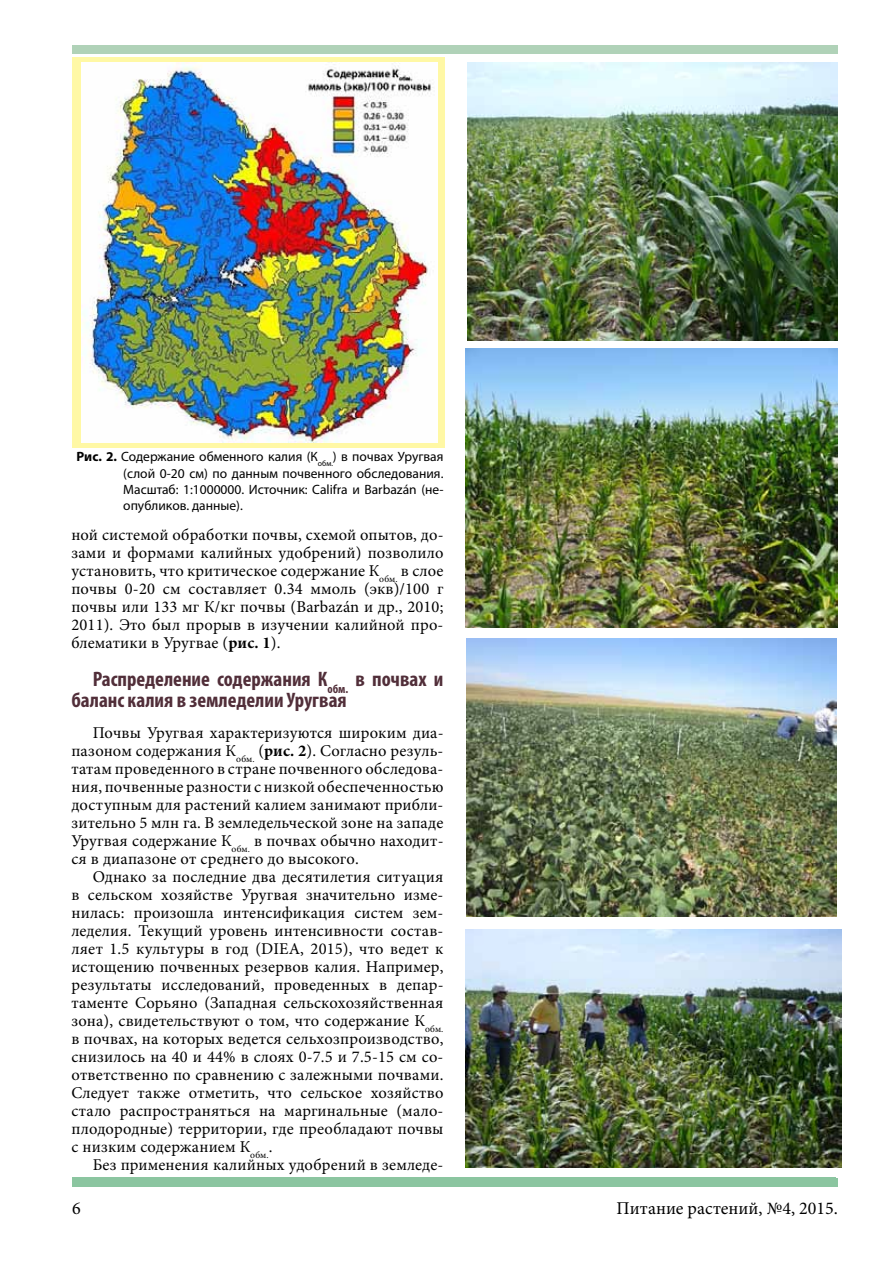
<style>
.page{position:relative;width:893px;height:1263px;background:#fff}
.page>*{position:absolute;margin:0;border:0;box-sizing:border-box;transform-origin:0 0}
.t1{font:700 condensed 21px/21px "Myriad Pro";color:#512e39}
.t2{font:18px "Minion Pro";color:#000}
.t3{font:16.5px/18px "Minion Pro";letter-spacing:.01em;color:#000;text-align:justify}
.t4{font:13.5px/16.2px "Myriad Pro";color:#000;text-align:justify}
.s1{font-weight:700}
</style>
<div class="page">
<div style="left:73px;top:45px;width:764px;height:9px;background:#b0d2b8"></div>
<div style="left:72px;top:1178px;width:766px;height:8px;background:#8bc5a0"></div>
<div style="left:72px;top:57px;width:373px;height:391px;background:#fff8a5"></div>
<img style="left:81px;top:63px;width:357px;height:379px">
<img style="left:468px;top:63px;width:370px;height:277px">
<img style="left:465px;top:348px;width:373px;height:280px">
<img style="left:467px;top:639px;width:370px;height:277px">
<img style="left:465px;top:929px;width:376px;height:239px">
<p class="t4" style="left:123px;top:448px;width:322px;text-indent:-47px"><span class="s1">Рис. 2.</span> Содержание обменного калия (К<sub>обм.</sub>) в почвах Уругвая (слой 0-20 см) по данным почвенного обследования.<br>Масштаб: 1:1000000. Источник: Califra и Barbazán (не&shy;опубликов. данные).</p>
<p class="t3" style="left:71px;top:526px;width:374px">ной системой обработки почвы, схемой опытов, до&shy;зами и формами калийных удобрений) позволило установить, что критическое содержание К<sub>обм.</sub> в слое почвы 0-20 см составляет 0.34 ммоль (экв)/100 г почвы или 133 мг К/кг почвы (Barbazán и др., 2010; 2011). Это был прорыв в изучении калийной про&shy;блематики в Уругвае (<span class="s1">рис. 1</span>).</p>
<p class="t1" style="left:71px;top:668px;width:374px;text-indent:21px">Распределение содержания К<sub>обм.</sub> в почвах и баланс калия в земледелии Уругвая</p>
<p class="t3" style="left:71px;top:724px;width:374px;text-indent:21px">Почвы Уругвая характеризуются широким диа&shy;пазоном содержания К<sub>обм.</sub> (<span class="s1">рис. 2</span>). Согласно резуль&shy;татам проведенного в стране почвенного обследова&shy;ния, почвенные разности с низкой обеспеченностью доступным для растений калием занимают прибли&shy;зительно 5 млн га. В земледельческой зоне на западе Уругвая содержание К<sub>обм.</sub> в почвах обычно находит&shy;ся в диапазоне от среднего до высокого.</p>
<p class="t3" style="left:71px;top:868px;width:374px;text-indent:21px">Однако за последние два десятилетия ситуация в сельском хозяйстве Уругвая значительно изме&shy;нилась: произошла интенсификация систем зем&shy;леделия. Текущий уровень интенсивности состав&shy;ляет 1.5 культуры в год (DIEA, 2015), что ведет к истощению почвенных резервов калия. Например, результаты исследований, проведенных в депар&shy;таменте Сорьяно (Западная сельскохозяйственная зона), свидетельствуют о том, что содержание К<sub>обм. </sub>в почвах, на которых ведется сельхозпроизводство, снизилось на 40 и 44% в слоях 0-7.5 и 7.5-15 см со&shy;ответственно по сравнению с залежными почвами.<br>Следует также отметить, что сельское хозяйство стало распространяться на маргинальные (мало&shy;плодородные) территории, где преобладают почвы с низким содержанием К<sub>обм.</sub>.</p>
<p class="t3" style="left:93px;top:1156px;width:352px">Без применения калийных удобрений в земледе-</p>
<p class="t2" style="left:72px;top:1196px;width:10px">6</p>
<p class="t2" style="left:616px;top:1196px;width:223px">Питание растений, №4, 2015.</p>
</div>
